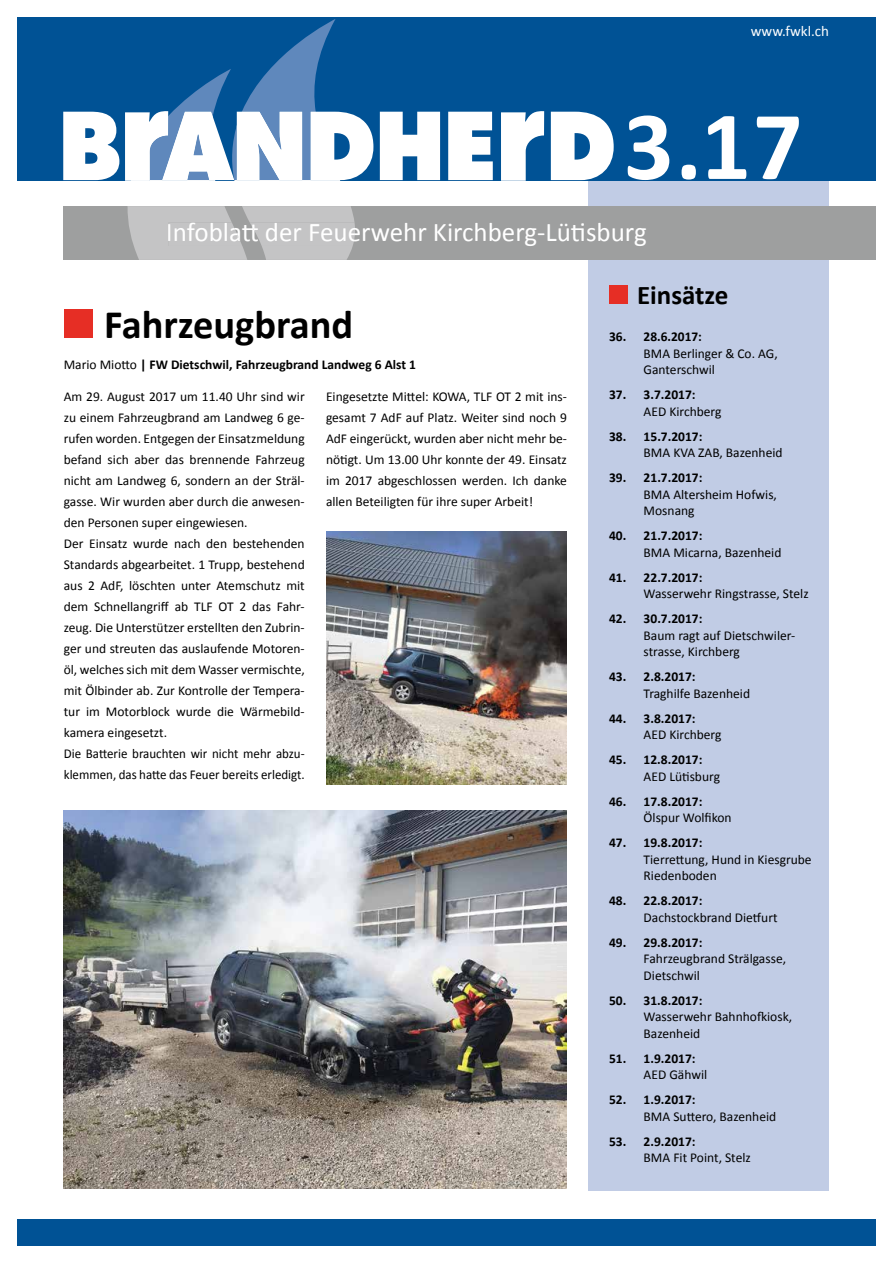
<style>
.page{position:relative;width:893px;height:1263px;background:#fff}
.page>*{position:absolute;margin:0;border:0;box-sizing:border-box;transform-origin:0 0}
.t1{font:700 98.55px "Calibri";color:#fff}
.t2{font:700 40.5px "Calibri";color:#000}
.t3{font:27px "Calibri";color:#fff}
.t4{font:700 27px "Calibri";color:#000}
.t5{font:15px "Calibri";color:#fff}
.t6{font:13.5px/21px "Calibri";color:#000}
.t7{font:700 13.5px "Calibri";color:#000}
.s1{font-weight:400}
</style>
<div class="page">
<div style="left:17px;top:1219px;width:859px;height:27px;background:#005295"></div>
<div style="left:588px;top:26px;width:241px;height:1164px;background:#c1cce5"></div>
<div style="left:17px;top:17px;width:859px;height:163px;background:#005295"></div>
<div style="left:64px;top:206px;width:812px;height:54px;background:#9e9f9f"></div>
<svg style="left:63px;top:112px;width:56px;height:68px;background:#dbe6f0"></svg>
<svg style="left:380px;top:112px;width:60px;height:68px"></svg>
<svg style="left:448px;top:112px;width:45px;height:68px;background:#e1eaf2"></svg>
<svg style="left:551px;top:112px;width:63px;height:68px"></svg>
<svg style="left:501px;top:111px;width:43px;height:70px"></svg>
<div style="left:609px;top:285px;width:19px;height:19px;background:#e62e25"></div>
<svg style="left:125px;top:19px;width:248px;height:241px"></svg>
<img style="left:63px;top:811px;width:504px;height:377px">
<div style="left:64px;top:309px;width:28px;height:29px;background:#e62e25"></div>
<img style="left:326px;top:531px;width:241px;height:253px">
<p class="t5" style="left:751px;top:22px;width:80px">www.fwkl.ch</p>
<h1 class="t1" style="left:624px;top:85px;width:181px">3.17</h1>
<h3 class="t3" style="left:166px;top:215px;width:482px">Infoblatt der Feuerwehr Kirchberg-Lütisburg</h3>
<h3 class="t3" style="left:242px;top:215px;width:19px">t</h3>
<h2 class="t2" style="left:104px;top:299px;width:251px">Fahrzeugbrand</h2>
<p class="t7" style="left:64px;top:356px;width:354px"><span class="s1">Mario Miotto</span> | FW Dietschwil, Fahrzeugbrand Landweg 6 Alst 1</p>
<p class="t6" style="left:64px;top:386px;width:242px">Am 29. August 2017 um 11.40 Uhr sind wir zu einem Fahrzeugbrand am Landweg 6 ge&shy;rufen worden. Entgegen der Einsatzmeldung befand sich aber das brennende Fahrzeug nicht am Landweg 6, sondern an der Sträl&shy;gasse. Wir wurden aber durch die anwesen&shy;den Personen super eingewiesen.<br>Der Einsatz wurde nach den bestehenden Standards abgearbeitet. 1 Trupp, bestehend aus 2 AdF, löschten unter Atemschutz mit dem Schnellangriff ab TLF OT 2 das Fahr&shy;zeug. Die Unterstützer erstellten den Zubrin&shy;ger und streuten das auslaufende Motoren&shy;öl, welches sich mit dem Wasser vermischte, mit Ölbinder ab. Zur Kontrolle der Tempera&shy;tur im Motorblock wurde die Wärmebild&shy;kamera eingesetzt.<br>Die Batterie brauchten wir nicht mehr abzu&shy;klemmen, das hatte das Feuer bereits erledigt.</p>
<p class="t6" style="left:326px;top:386px;width:242px;text-align:justify">Eingesetzte Mittel: KOWA, TLF OT 2 mit ins&shy;gesamt 7 AdF auf Platz. Weiter sind noch 9<br>AdF eingerückt, wurden aber nicht mehr be&shy;nötigt. Um 13.00 Uhr konnte der 49. Einsatz im 2017 abgeschlossen werden. Ich danke allen Beteiligten für ihre super Arbeit!</p>
<h3 class="t4" style="left:637px;top:278px;width:93px">Einsätze</h3>
<p class="t7" style="left:609px;top:328px;width:94px">36. 28.6.2017:</p>
<p class="t6" style="left:644px;top:345px;width:136px;line-height:16.5px">BMA Berlinger &amp; Co. AG,<br>Ganterschwil</p>
<p class="t7" style="left:609px;top:386px;width:88px">37. 3.7.2017:</p>
<p class="t6" style="left:644px;top:401px;width:79px">AED Kirchberg</p>
<p class="t7" style="left:609px;top:428px;width:95px">38. 15.7.2017:</p>
<p class="t6" style="left:644px;top:442px;width:140px">BMA KVA ZAB, Bazenheid</p>
<p class="t7" style="left:609px;top:469px;width:95px">39. 21.7.2017:</p>
<p class="t6" style="left:644px;top:486px;width:135px;line-height:16.5px">BMA Altersheim Hofwis,<br>Mosnang</p>
<p class="t7" style="left:609px;top:527px;width:95px">40. 21.7.2017:</p>
<p class="t6" style="left:644px;top:542px;width:139px">BMA Micarna, Bazenheid</p>
<p class="t7" style="left:609px;top:569px;width:95px">41. 22.7.2017:</p>
<p class="t6" style="left:644px;top:583px;width:167px">Wasserwehr Ringstrasse, Stelz</p>
<p class="t7" style="left:609px;top:610px;width:95px">42. 30.7.2017:</p>
<p class="t6" style="left:644px;top:627px;width:153px;line-height:16.5px">Baum ragt auf Dietschwiler&shy;strasse, Kirchberg</p>
<p class="t7" style="left:609px;top:668px;width:88px">43. 2.8.2017:</p>
<p class="t6" style="left:644px;top:683px;width:108px">Traghilfe Bazenheid</p>
<p class="t7" style="left:609px;top:710px;width:88px">44. 3.8.2017:</p>
<p class="t6" style="left:644px;top:724px;width:79px">AED Kirchberg</p>
<p class="t7" style="left:609px;top:751px;width:95px">45. 12.8.2017:</p>
<p class="t6" style="left:644px;top:766px;width:78px">AED Lütisburg</p>
<p class="t7" style="left:609px;top:793px;width:95px">46. 17.8.2017:</p>
<p class="t6" style="left:644px;top:807px;width:89px">Ölspur Wolfikon</p>
<p class="t7" style="left:609px;top:834px;width:95px">47. 19.8.2017:</p>
<p class="t6" style="left:644px;top:851px;width:169px;line-height:16.5px">Tierrettung, Hund in Kiesgrube<br>Riedenboden</p>
<p class="t7" style="left:609px;top:892px;width:95px">48. 22.8.2017:</p>
<p class="t6" style="left:644px;top:907px;width:135px">Dachstockbrand Dietfurt</p>
<p class="t7" style="left:609px;top:934px;width:95px">49. 29.8.2017:</p>
<p class="t6" style="left:644px;top:951px;width:144px;line-height:16.5px">Fahrzeugbrand Strälgasse,<br>Dietschwil</p>
<p class="t7" style="left:609px;top:992px;width:95px">50. 31.8.2017:</p>
<p class="t6" style="left:644px;top:1009px;width:150px;line-height:16.5px">Wasserwehr Bahnhofkiosk,<br>Bazenheid</p>
<p class="t7" style="left:609px;top:1050px;width:88px">51. 1.9.2017:</p>
<p class="t6" style="left:644px;top:1064px;width:65px">AED Gähwil</p>
<p class="t7" style="left:609px;top:1091px;width:88px">52. 1.9.2017:</p>
<p class="t6" style="left:644px;top:1106px;width:134px">BMA Suttero, Bazenheid</p>
<p class="t7" style="left:609px;top:1133px;width:88px">53. 2.9.2017:</p>
<p class="t6" style="left:644px;top:1147px;width:109px">BMA Fit Point, Stelz</p>
</div>
